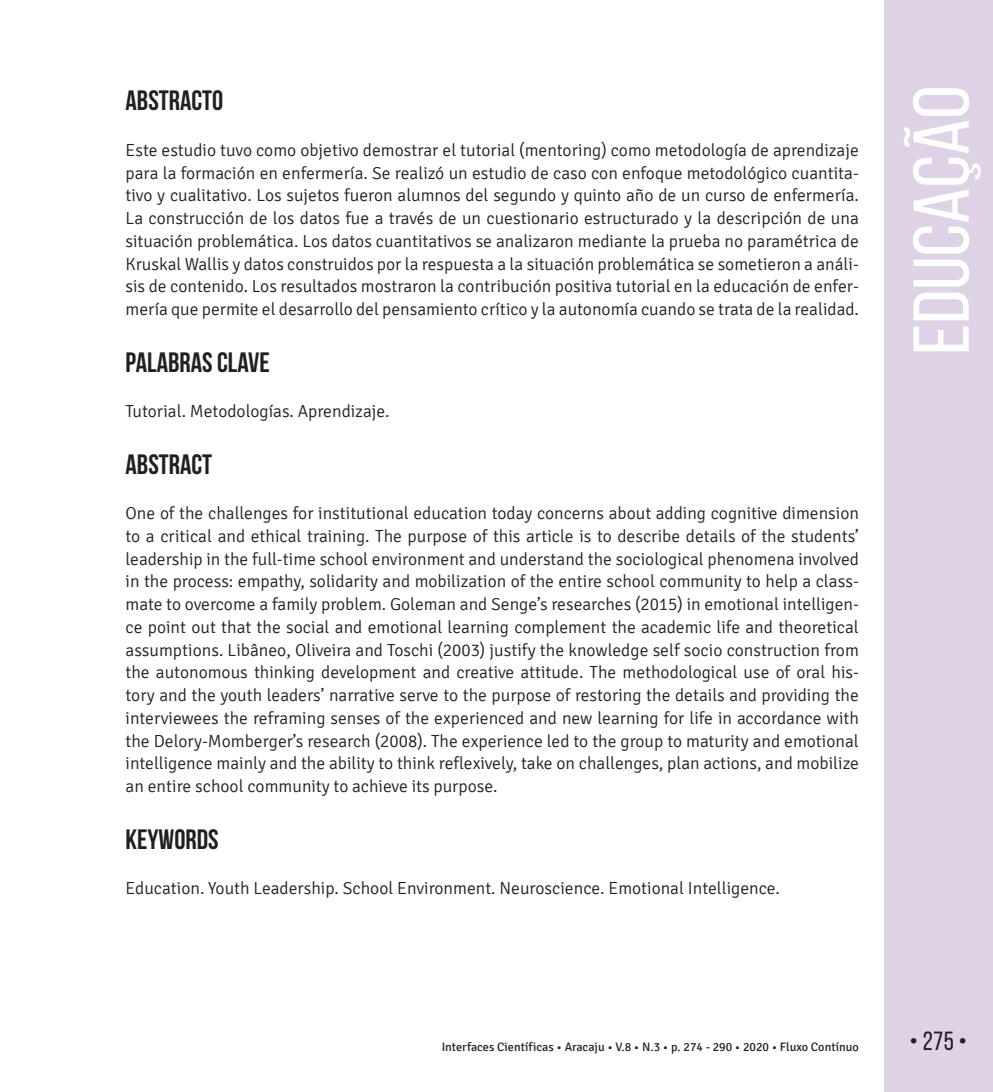
<style>
.page{position:relative;width:993px;height:1092px;background:#fff}
.page>*{position:absolute;margin:0;border:0;box-sizing:border-box;transform-origin:0 0}
.t1{font:78.75px "Bebas Neue";color:#fff;scale:1.09 1}
.Título_1{font:700 28px "Bebas Neue";color:#231f20}
.t2{font:26.25px "Bebas Neue";color:#231f20}
.TEXTO{font:300 17.5px/22.8px "Signika";color:#231f20;text-align:justify}
.t3{font:12.25px "Signika";color:#231f20}
</style>
<div class="page">
<div style="left:883px;top:0;width:109px;height:1091px;background:#e0d2e6"></div>
<p class="Título_1" style="left:125px;top:85px;width:99px">ABSTRACTO</p>
<p class="TEXTO" style="left:125px;top:139px;width:734px">Este estudio tuvo como objetivo demostrar el tutorial (mentoring) como metodología de aprendizaje para la formación en enfermería. Se realizó un estudio de caso con enfoque metodológico cuantita&shy;tivo y cualitativo. Los sujetos fueron alumnos del segundo y quinto año de un curso de enfermería.<br>La construcción de los datos fue a través de un cuestionario estructurado y la descripción de una situación problemática. Los datos cuantitativos se analizaron mediante la prueba no paramétrica de Kruskal Wallis y datos construidos por la respuesta a la situación problemática se sometieron a análi&shy;sis de contenido. Los resultados mostraron la contribución positiva tutorial en la educación de enfer&shy;mería que permite el desarrollo del pensamiento crítico y la autonomía cuando se trata de la realidad.</p>
<p class="Título_1" style="left:125px;top:346px;width:146px">PALABRAS CLAVE</p>
<p class="TEXTO" style="left:125px;top:400px;width:265px">Tutorial. Metodologías. Aprendizaje.</p>
<p class="Título_1" style="left:125px;top:448px;width:88px">ABSTRACT</p>
<p class="TEXTO" style="left:125px;top:502px;width:734px">One of the challenges for institutional education today concerns about adding cognitive dimension to a critical and ethical training. The purpose of this article is to describe details of the students’ leadership in the full-time school environment and understand the sociological phenomena involved in the process: empathy, solidarity and mobilization of the entire school community to help a class&shy;mate to overcome a family problem. Goleman and Senge’s researches (2015) in emotional intelligen&shy;ce point out that the social and emotional learning complement the academic life and theoretical assumptions. Libâneo, Oliveira and Toschi (2003) justify the knowledge self socio construction from the autonomous thinking development and creative attitude. The methodological use of oral his&shy;tory and the youth leaders’ narrative serve to the purpose of restoring the details and providing the interviewees the reframing senses of the experienced and new learning for life in accordance with the Delory-Momberger’s research (2008). The experience led to the group to maturity and emotional intelligence mainly and the ability to think reflexively, take on challenges, plan actions, and mobilize an entire school community to achieve its purpose.</p>
<p class="Título_1" style="left:125px;top:823px;width:94px">KEYWORDS</p>
<p class="TEXTO" style="left:125px;top:877px;width:655px">Education. Youth Leadership. School Environment. Neuroscience. Emotional Intelligence.</p>
<h1 class="t1" style="left:898px;top:355px;width:248px;rotate:-90deg">EDUCAÇÃO</h1>
<p class="t3" style="left:441px;top:1040px;width:418px">Interfaces Científicas • Aracaju • V.8 • N.3 • p. 274 - 290 • 2020 • Fluxo Contínuo</p>
<h3 class="t2" style="left:909px;top:1026px;width:59px">• 275 •</h3>
</div>
